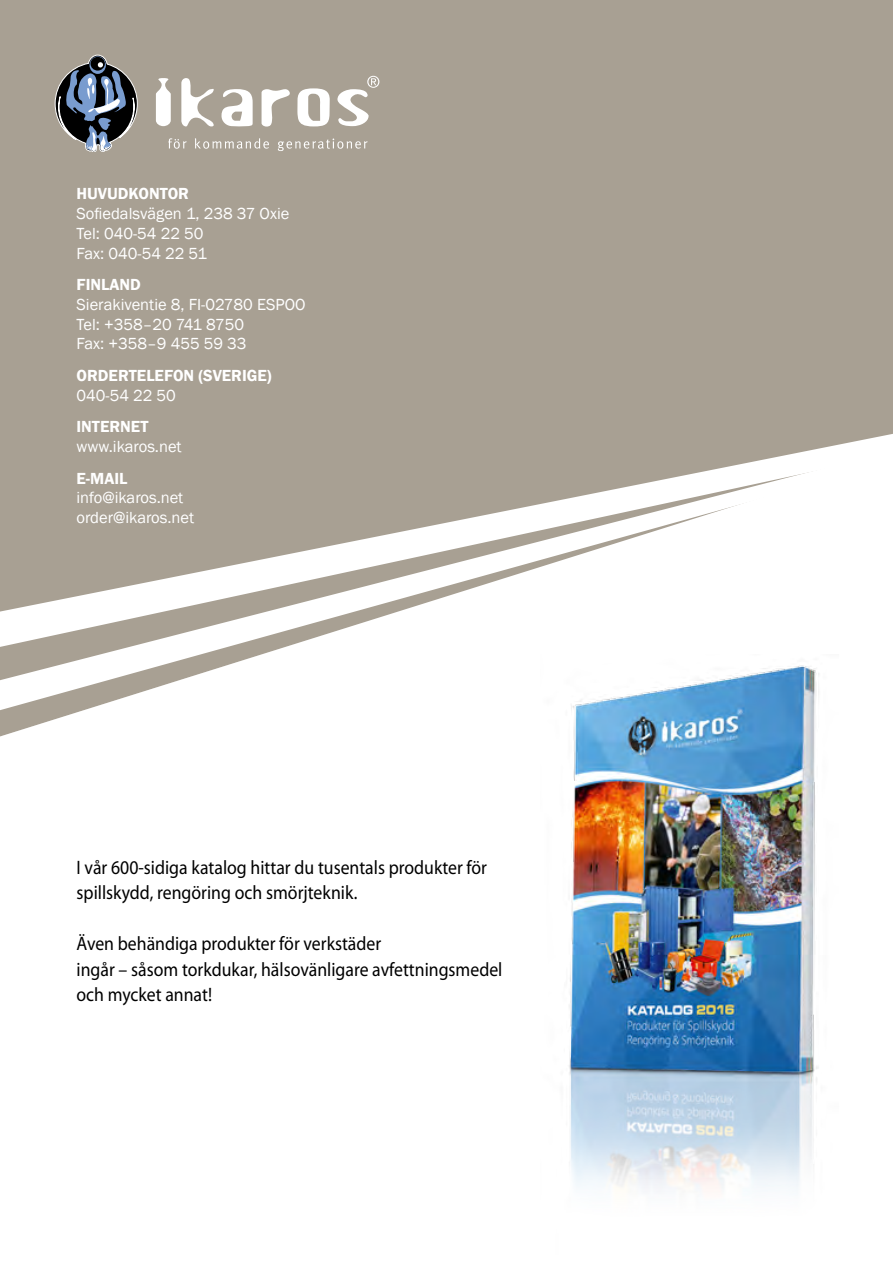
<style>
.page{position:relative;width:893px;height:1263px;background:#fff}
.page>*{position:absolute;margin:0;border:0;box-sizing:border-box;transform-origin:0 0}
.t1{font:19.5px/25.5px "Myriad Pro";color:#000;scale:.91 1}
.t2{font:16.5px/19.8px "Franklin Gothic";color:#fff}
.t3{font:600 16.5px "Franklin Gothic";color:#fff}
</style>
<div class="page">
<div style="left:0;top:0;width:893px;height:914px;background:#a8a093"></div>
<svg style="left:782px;top:434px;width:111px;height:22px"></svg>
<svg style="left:0;top:456px;width:893px;height:458px;fill:#fff"></svg>
<svg style="left:156px;top:78px;width:15px;height:48px"></svg>
<svg style="left:181px;top:78px;width:33px;height:48px"></svg>
<svg style="left:221px;top:89px;width:32px;height:38px"></svg>
<svg style="left:262px;top:89px;width:28px;height:38px"></svg>
<svg style="left:297px;top:88px;width:33px;height:38px"></svg>
<svg style="left:55px;top:55px;width:83px;height:96px"></svg>
<svg style="left:337px;top:76px;width:42px;height:50px"></svg>
<svg style="left:168px;top:138px;width:19px;height:11px"></svg>
<svg style="left:195px;top:138px;width:74px;height:11px"></svg>
<svg style="left:278px;top:138px;width:90px;height:13px"></svg>
<img style="left:540px;top:655px;width:309px;height:535px">
<p class="t3" style="left:77px;top:183px;width:114px">HUVUDKONTOR</p>
<p class="t2" style="left:77px;top:204px;width:214px">Sofiedalsvägen 1, 238 37 Oxie<br>Tel: 040-54 22 50<br>Fax: 040-54 22 51</p>
<p class="t3" style="left:77px;top:274px;width:66px">FINLAND</p>
<p class="t2" style="left:77px;top:295px;width:231px">Sierakiventie 8, FI-02780 ESPOO<br>Tel: +358–20 741 8750<br>Fax: +358–9 455 59 33</p>
<p class="t3" style="left:77px;top:365px;width:197px">ORDERTELEFON (SVERIGE)</p>
<p class="t2" style="left:77px;top:386px;width:101px">040-54 22 50</p>
<p class="t3" style="left:77px;top:416px;width:73px">INTERNET</p>
<p class="t2" style="left:77px;top:437px;width:107px">www.ikaros.net</p>
<p class="t3" style="left:77px;top:468px;width:52px">E-MAIL</p>
<p class="t2" style="left:77px;top:488px;width:119px">info@ikaros.net order@ikaros.net</p>
<p class="t1" style="left:77px;top:854px;width:453px">I vår 600-sidiga katalog hittar du tusentals produkter för spillskydd, rengöring och smörjteknik.</p>
<p class="t1" style="left:77px;top:931px;width:469px">Även behändiga produkter för verkstäder<br>ingår – såsom torkdukar, hälsovänligare avfettningsmedel och mycket annat!</p>
</div>
